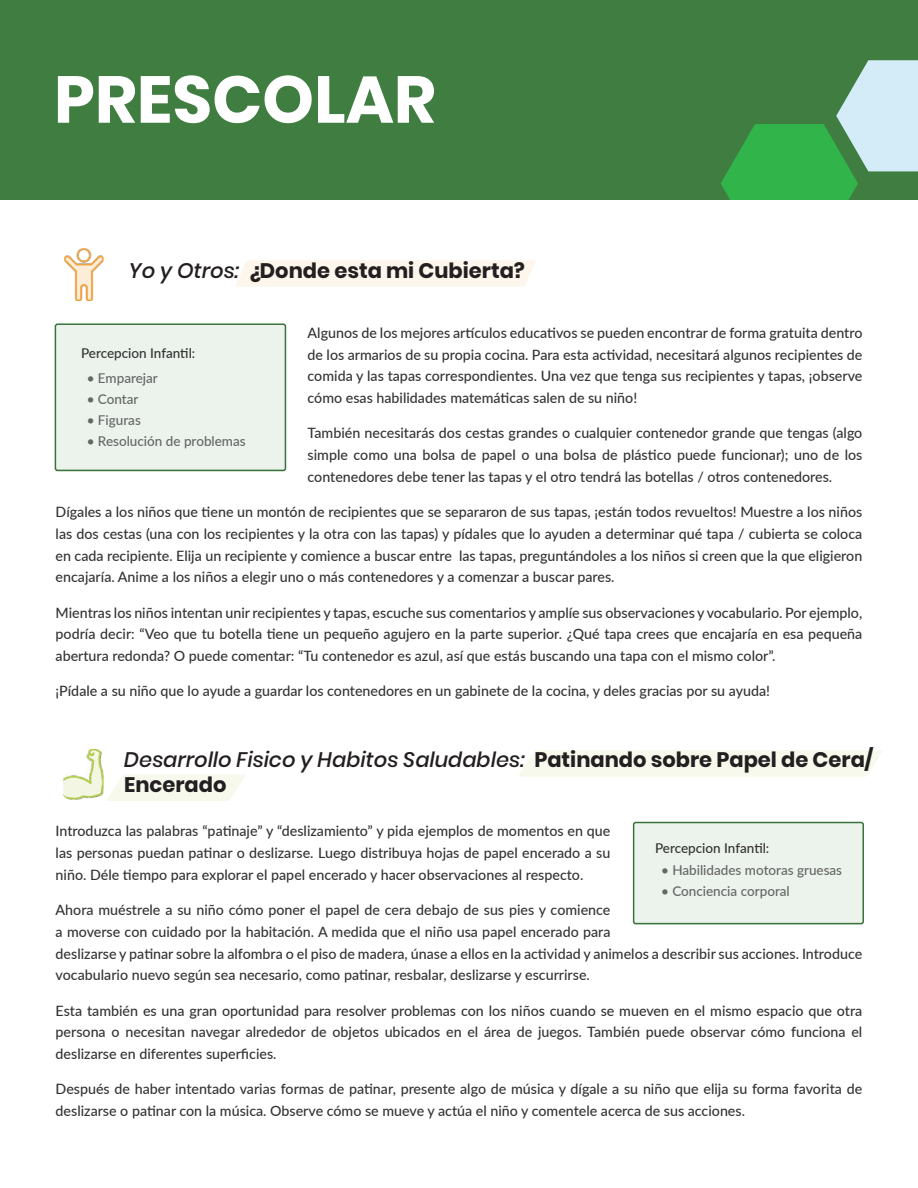
<style>
.page{position:relative;width:918px;height:1188px;background:#fff}
.page>*{position:absolute;margin:0;border:0;box-sizing:border-box;transform-origin:0 0}
.t1{font:700 66px "Poppins";color:#fff}
.t2{font:italic 500 21px/25.2px "Poppins";color:#231f20}
.t3{font:700 21px "Poppins";color:#231f20}
.t4{font:500 14.25px/21.8px "Lato";color:#333;text-align:justify}
.t5{font:500 13.5px "Lato";color:#656666}
.t6{font:500 13.5px "Lato";color:#323332}
.s1{font-weight:500;font-style:italic}
.s2{font-weight:700;font-style:normal}
</style>
<div class="page">
<div style="left:236px;top:260px;width:300px;height:27px;background:#fdf6ec"></div>
<div style="left:0;top:0;width:918px;height:200px;background:#3f7e40"></div>
<svg style="left:721px;top:60px;width:197px;height:140px"></svg>
<div style="left:55px;top:325px;width:231px;height:146px;background:#ecf2ec"></div>
<img style="left:64px;top:248px;width:40px;height:53px">
<div style="left:634px;top:823px;width:229px;height:101px;background:#ecf2ec"></div>
<svg style="left:106px;top:774px;width:140px;height:27px"></svg>
<div style="left:518px;top:750px;width:365px;height:27px;background:#f6f9ec"></div>
<img style="left:63px;top:749px;width:41px;height:51px">
<h1 class="t1" style="left:54px;top:61px;width:383px">PRESCOLAR</h1>
<h2 class="t3" style="left:129px;top:259px;width:398px"><span class="s1">Yo y Otros:</span> ¿Donde esta mi Cubierta?</h2>
<p class="t4" style="left:308px;top:321px;width:556px">Algunos de los mejores artículos educativos se pueden encontrar de forma gratuita dentro de los armarios de su propia cocina. Para esta actividad, necesitará algunos recipientes de comida y las tapas correspondientes. Una vez que tenga sus recipientes y tapas, ¡observe cómo esas habilidades matemáticas salen de su niño!</p>
<p class="t4" style="left:308px;top:422px;width:556px">También necesitarás dos cestas grandes o cualquier contenedor grande que tengas (algo simple como una bolsa de papel o una bolsa de plástico puede funcionar); uno de los contenedores debe tener las tapas y el otro tendrá las botellas / otros contenedores.</p>
<p class="t4" style="left:56px;top:501px;width:808px">Dígales a los niños que tiene un montón de recipientes que se separaron de sus tapas, ¡están todos revueltos! Muestre a los niños las dos cestas (una con los recipientes y la otra con las tapas) y pídales que lo ayuden a determinar qué tapa / cubierta se coloca en cada recipiente. Elija un recipiente y comience a buscar entre las tapas, preguntándoles a los niños si creen que la que eligieron encajaría. Anime a los niños a elegir uno o más contenedores y a comenzar a buscar pares.</p>
<p class="t4" style="left:56px;top:601px;width:808px">Mientras los niños intentan unir recipientes y tapas, escuche sus comentarios y amplíe sus observaciones y vocabulario. Por ejemplo, podría decir: “Veo que tu botella tiene un pequeño agujero en la parte superior. ¿Qué tapa crees que encajaría en esa pequeña abertura redonda? O puede comentar: “Tu contenedor es azul, así que estás buscando una tapa con el mismo color”.</p>
<p class="t4" style="left:56px;top:680px;width:716px">¡Pídale a su niño que lo ayude a guardar los contenedores en un gabinete de la cocina, y deles gracias por su ayuda!</p>
<p class="t6" style="left:81px;top:343px;width:116px">Percepcion Infantil:</p>
<p class="t5" style="left:87px;top:368px;width:73px">• Emparejar</p>
<p class="t5" style="left:87px;top:389px;width:53px">• Contar</p>
<p class="t5" style="left:87px;top:410px;width:56px">• Figuras</p>
<p class="t5" style="left:87px;top:431px;width:160px">• Resolución de problemas</p>
<h2 class="t2" style="left:124px;top:747px;width:750px">Desarrollo Fisico y Habitos Saludables: <span class="s2">Patinando sobre Papel de Cera/<br>Encerado</span></h2>
<p class="t4" style="left:56px;top:820px;width:556px">Introduzca las palabras “patinaje” y “deslizamiento” y pida ejemplos de momentos en que las personas puedan patinar o deslizarse. Luego distribuya hojas de papel encerado a su niño. Déle tiempo para explorar el papel encerado y hacer observaciones al respecto.</p>
<p class="t4" style="left:56px;top:899px;width:808px;text-align:left">Ahora muéstrele a su niño cómo poner el papel de cera debajo de sus pies y comience<br>a moverse con cuidado por la habitación. A medida que el niño usa papel encerado para<br>deslizarse y patinar sobre la alfombra o el piso de madera, únase a ellos en la actividad y animelos a describir sus acciones. Introduce vocabulario nuevo según sea necesario, como patinar, resbalar, deslizarse y escurrirse.</p>
<p class="t4" style="left:56px;top:999px;width:808px">Esta también es una gran oportunidad para resolver problemas con los niños cuando se mueven en el mismo espacio que otra persona o necesitan navegar alrededor de objetos ubicados en el área de juegos. También puede observar cómo funciona el deslizarse en diferentes superficies.</p>
<p class="t4" style="left:56px;top:1078px;width:808px">Después de haber intentado varias formas de patinar, presente algo de música y dígale a su niño que elija su forma favorita de deslizarse o patinar con la música. Observe cómo se mueve y actúa el niño y comentele acerca de sus acciones.</p>
<p class="t6" style="left:655px;top:838px;width:116px">Percepcion Infantil:</p>
<p class="t5" style="left:661px;top:860px;width:183px">• Habilidades motoras gruesas</p>
<p class="t5" style="left:661px;top:881px;width:130px">• Conciencia corporal</p>
</div>
